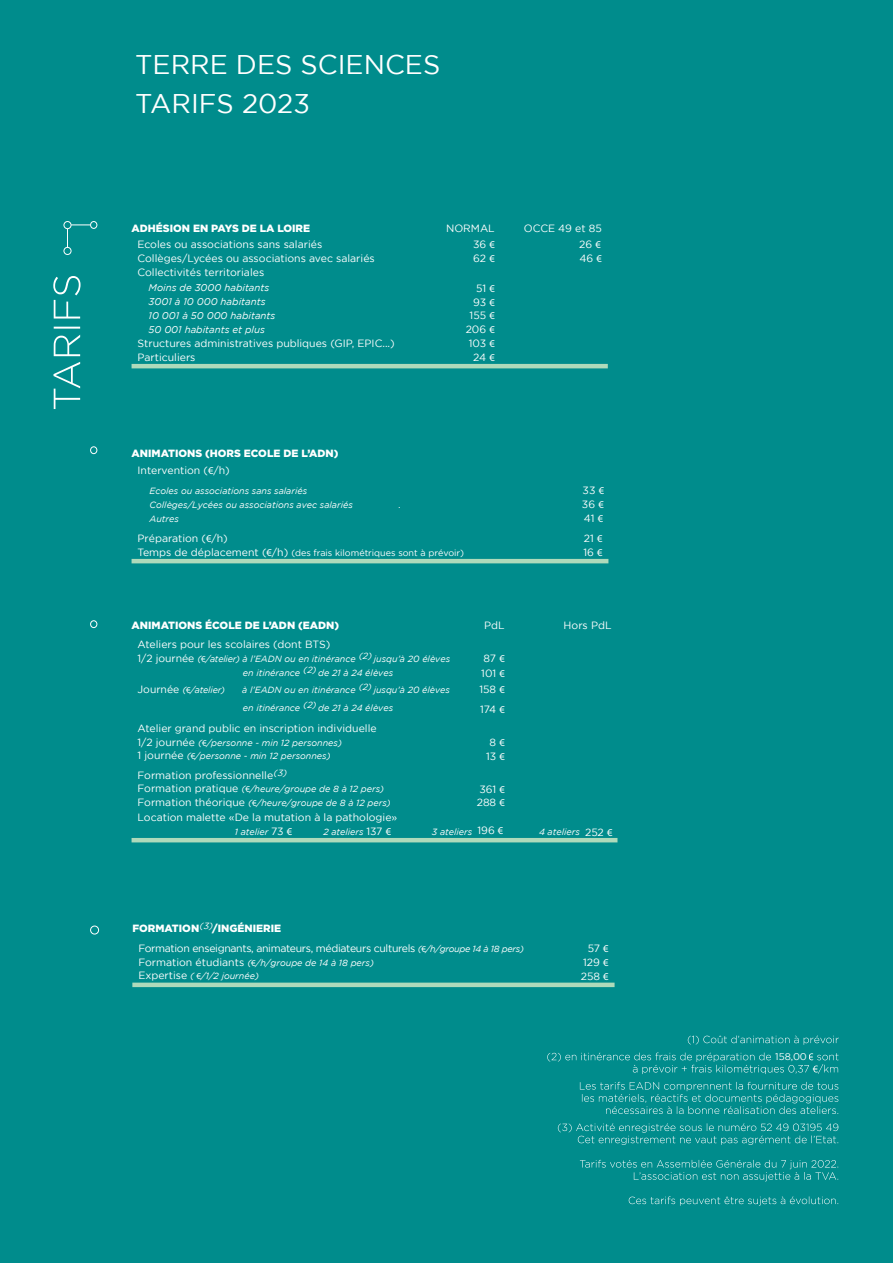
<style>
.page{position:relative;width:893px;height:1263px;background:#008c8c}
.page>*{position:absolute;margin:0;border:0;box-sizing:border-box;transform-origin:0 0}
.t1{font:27px "Gotham";color:#fff}
.t2{font:10.5px "Gotham";color:#fff}
.t3{font:900 10.5px "Gotham";color:#fff}
.t4{font:10.5px "Gotham";letter-spacing:-.03em;color:#fff}
.t5{font:italic 9.75px "Gotham";color:#fff}
.t6{font:9.75px "Gotham";color:#fff}
.t7{font:italic 9px "Gotham";color:#fff}
.t8{font:9px "Gotham";color:#fff}
.t9{font:italic 9px "Gotham";letter-spacing:-.02em;color:#fff}
.s1{font-family:"Myriad Pro"}
.s2{font-size:10.5px}
.s3{font-family:"Myriad Pro";font-size:10.5px}
.s4{font-style:normal;font-size:10.5px}
.s5{font-family:"Myriad Pro";font-style:normal}
.s6{font-family:"Myriad Pro";font-style:normal;font-size:10.5px}
.s7{font-style:italic;font-size:9px}
.s8{font-family:"Myriad Pro";font-size:9px}
</style>
<div class="page">
<svg style="left:53px;top:276px;width:28px;height:133px"></svg>
<div style="left:90px;top:446px;width:7px;height:8px;border:1px solid #fff;border-radius:50%"></div>
<div style="left:90px;top:620px;width:7px;height:8px;border:1px solid #fff;border-radius:50%"></div>
<div style="left:90px;top:925px;width:9px;height:9px;border:1px solid #fff;border-radius:50%"></div>
<div style="left:90px;top:221px;width:7px;height:8px;border:1px solid #fff;border-radius:50%"></div>
<div style="left:63px;top:221px;width:9px;height:8px;border:1px solid #fff;border-radius:50%"></div>
<div style="left:63px;top:247px;width:9px;height:8px;border:1px solid #fff;border-radius:50%"></div>
<svg style="left:67px;top:224px;width:23px;height:24px"></svg>
<hr style="left:132px;top:838px;width:485px;height:4px;background:#aedabb">
<svg style="left:132px;top:982px;width:483px;height:5px;background:#97d0b4"></svg>
<hr style="left:132px;top:364px;width:476px;height:4px;background:#aedabb">
<hr style="left:132px;top:559px;width:476px;height:4px;background:#aedabb">
<svg style="left:629px;top:1196px;width:209px;height:10px"></svg>
<svg style="left:580px;top:1160px;width:258px;height:21px"></svg>
<svg style="left:558px;top:1123px;width:280px;height:22px"></svg>
<svg style="left:580px;top:1082px;width:258px;height:32px"></svg>
<svg style="left:547px;top:1052px;width:291px;height:22px"></svg>
<svg style="left:688px;top:1035px;width:151px;height:10px"></svg>
<div style="left:775px;top:1053px;width:34px;height:11px;background:#008c8c"></div>
<p class="t1" style="left:135px;top:49px;width:307px">TERRE DES SCIENCES</p>
<p class="t1" style="left:135px;top:89px;width:176px">TARIFS 2023</p>
<p class="t3" style="left:132px;top:222px;width:180px">ADHÉSION EN PAYS DE LA LOIRE</p>
<p class="t2" style="left:446px;top:222px;width:50px">NORMAL</p>
<p class="t2" style="left:524px;top:222px;width:79px">OCCE 49 et 85</p>
<p class="t2" style="left:138px;top:239px;width:186px">Ecoles ou associations sans salariés</p>
<p class="t2" style="left:473px;top:239px;width:23px">36 <span class="s1">€</span></p>
<p class="t2" style="left:579px;top:239px;width:23px">26 <span class="s1">€</span></p>
<p class="t2" style="left:138px;top:253px;width:239px">Collèges/Lycées ou associations avec salariés</p>
<p class="t2" style="left:473px;top:253px;width:23px">62 <span class="s1">€</span></p>
<p class="t2" style="left:579px;top:253px;width:24px">46 <span class="s1">€</span></p>
<p class="t2" style="left:138px;top:266px;width:128px">Collectivités territoriales</p>
<p class="t5" style="left:149px;top:282px;width:122px">Moins de 3000 habitants</p>
<p class="t2" style="left:476px;top:282px;width:20px">51 <span class="s1">€</span></p>
<p class="t5" style="left:149px;top:296px;width:118px">3001 à 10 000 habitants</p>
<p class="t2" style="left:473px;top:296px;width:23px">93 <span class="s1">€</span></p>
<p class="t5" style="left:149px;top:310px;width:128px">10 001 à 50 000 habitants</p>
<p class="t2" style="left:470px;top:310px;width:27px">155 <span class="s1">€</span></p>
<p class="t5" style="left:149px;top:324px;width:118px">50 001 habitants et plus</p>
<p class="t2" style="left:466px;top:324px;width:31px">206 <span class="s1">€</span></p>
<p class="t2" style="left:138px;top:337px;width:259px">Structures administratives publiques (GIP, EPIC...)</p>
<p class="t2" style="left:469px;top:338px;width:28px">103 <span class="s1">€</span></p>
<p class="t2" style="left:138px;top:351px;width:59px">Particuliers</p>
<p class="t2" style="left:473px;top:351px;width:23px">24 <span class="s1">€</span></p>
<p class="t3" style="left:132px;top:447px;width:208px">ANIMATIONS (HORS ECOLE DE L’ADN)</p>
<p class="t2" style="left:138px;top:465px;width:94px">Intervention (<span class="s1">€</span>/h)</p>
<p class="t7" style="left:150px;top:486px;width:159px">Ecoles ou associations sans salariés</p>
<p class="t2" style="left:583px;top:485px;width:23px">33 <span class="s1">€</span></p>
<p class="t7" style="left:150px;top:500px;width:205px">Collèges/Lycées ou associations avec salariés</p>
<p class="t7" style="left:399px;top:500px;width:4px">.</p>
<p class="t2" style="left:582px;top:498px;width:23px">36 <span class="s1">€</span></p>
<p class="t7" style="left:150px;top:514px;width:31px">Autres</p>
<p class="t2" style="left:584px;top:513px;width:21px">41 <span class="s1">€</span></p>
<p class="t2" style="left:138px;top:533px;width:92px">Préparation (<span class="s1">€</span>/h)</p>
<p class="t2" style="left:584px;top:533px;width:20px">21 <span class="s1">€</span></p>
<p class="t8" style="left:138px;top:548px;width:328px"><span class="s2">Temps de déplacement (</span><span class="s3">€</span><span class="s2">/h)</span> (des frais kilométriques sont à prévoir)</p>
<p class="t2" style="left:583px;top:546px;width:21px">16 <span class="s1">€</span></p>
<p class="t3" style="left:132px;top:619px;width:209px">ANIMATIONS ÉCOLE DE L’ADN (EADN)</p>
<p class="t2" style="left:484px;top:619px;width:22px">PdL</p>
<p class="t2" style="left:564px;top:619px;width:49px">Hors PdL</p>
<p class="t2" style="left:138px;top:638px;width:194px">Ateliers pour les scolaires (dont BTS)</p>
<p class="t7" style="left:138px;top:653px;width:314px"><span class="s4">1/2 journée</span> (<span class="s5">€</span>/atelier) à l’EADN ou en itinérance <sup>(2)</sup>jusqu’à 20 élèves</p>
<p class="t2" style="left:483px;top:652px;width:23px">87 <span class="s1">€</span></p>
<p class="t7" style="left:243px;top:668px;width:152px">en itinérance <sup>(2)</sup>de 21 à 24 élèves</p>
<p class="t2" style="left:481px;top:667px;width:25px">101 <span class="s1">€</span></p>
<p class="t9" style="left:138px;top:685px;width:89px"><span class="s4">Journée</span> (<span class="s5">€</span>/atelier)</p>
<p class="t7" style="left:242px;top:685px;width:209px">à l’EADN ou en itinérance <sup>(2)</sup>jusqu’à 20 élèves</p>
<p class="t2" style="left:479px;top:684px;width:27px">158 <span class="s1">€</span></p>
<p class="t7" style="left:243px;top:703px;width:152px">en itinérance <sup>(2)</sup>de 21 à 24 élèves</p>
<p class="t2" style="left:480px;top:703px;width:26px">174 <span class="s1">€</span></p>
<p class="t2" style="left:138px;top:722px;width:241px">Atelier grand public en inscription individuelle</p>
<p class="t7" style="left:138px;top:737px;width:206px"><span class="s4">1/2 journée</span> (<span class="s5">€</span>/personne - min 12 personnes)</p>
<p class="t2" style="left:490px;top:736px;width:17px">8 <span class="s1">€</span></p>
<p class="t7" style="left:138px;top:751px;width:195px"><span class="s4">1 journée</span> (<span class="s5">€</span>/personne - min 12 personnes)</p>
<p class="t2" style="left:486px;top:750px;width:20px">13 <span class="s1">€</span></p>
<p class="t2" style="left:138px;top:769px;width:153px">Formation professionnelle<sup>(3)</sup></p>
<p class="t7" style="left:138px;top:784px;width:248px"><span class="s4">Formation pratique</span> (<span class="s5">€</span>/heure/groupe de 8 à 12 pers)</p>
<p class="t2" style="left:479px;top:783px;width:27px">361 <span class="s1">€</span></p>
<p class="t7" style="left:138px;top:798px;width:255px"><span class="s4">Formation théorique</span> (<span class="s5">€</span>/heure/groupe de 8 à 12 pers)</p>
<p class="t2" style="left:477px;top:797px;width:30px">288 <span class="s1">€</span></p>
<p class="t2" style="left:138px;top:811px;width:261px">Location malette «De la mutation à la pathologie»</p>
<p class="t7" style="left:235px;top:827px;width:59px">1 atelier <span class="s4">73</span> <span class="s6">€</span></p>
<p class="t7" style="left:323px;top:827px;width:69px">2 ateliers <span class="s4">137</span> <span class="s6">€</span></p>
<p class="t7" style="left:432px;top:826px;width:42px">3 ateliers</p>
<p class="t2" style="left:477px;top:825px;width:27px">196 <span class="s1">€</span></p>
<p class="t7" style="left:539px;top:827px;width:42px">4 ateliers</p>
<p class="t2" style="left:585px;top:826px;width:29px">252 <span class="s1">€</span></p>
<p class="t3" style="left:132px;top:922px;width:150px">FORMATION<sup>(3)</sup>/INGÉNIERIE</p>
<p class="t4" style="left:138px;top:942px;width:387px">Formation enseignants, animateurs, médiateurs culturels <span class="s7">(</span><span class="s8">€</span><span class="s7">/h/groupe 14 à 18 pers)</span></p>
<p class="t2" style="left:588px;top:942px;width:22px">57 <span class="s1">€</span></p>
<p class="t7" style="left:138px;top:957px;width:237px"><span class="s4">Formation étudiants</span> (<span class="s5">€</span>/h/groupe de 14 à 18 pers)</p>
<p class="t2" style="left:583px;top:956px;width:27px">129 <span class="s1">€</span></p>
<p class="t7" style="left:138px;top:971px;width:122px"><span class="s4">Expertise</span> ( <span class="s5">€</span>/1/2 journée)</p>
<p class="t2" style="left:581px;top:970px;width:29px">258 <span class="s1">€</span></p>
<p class="t6" style="left:775px;top:1051px;width:33px">158,00</p>
</div>
